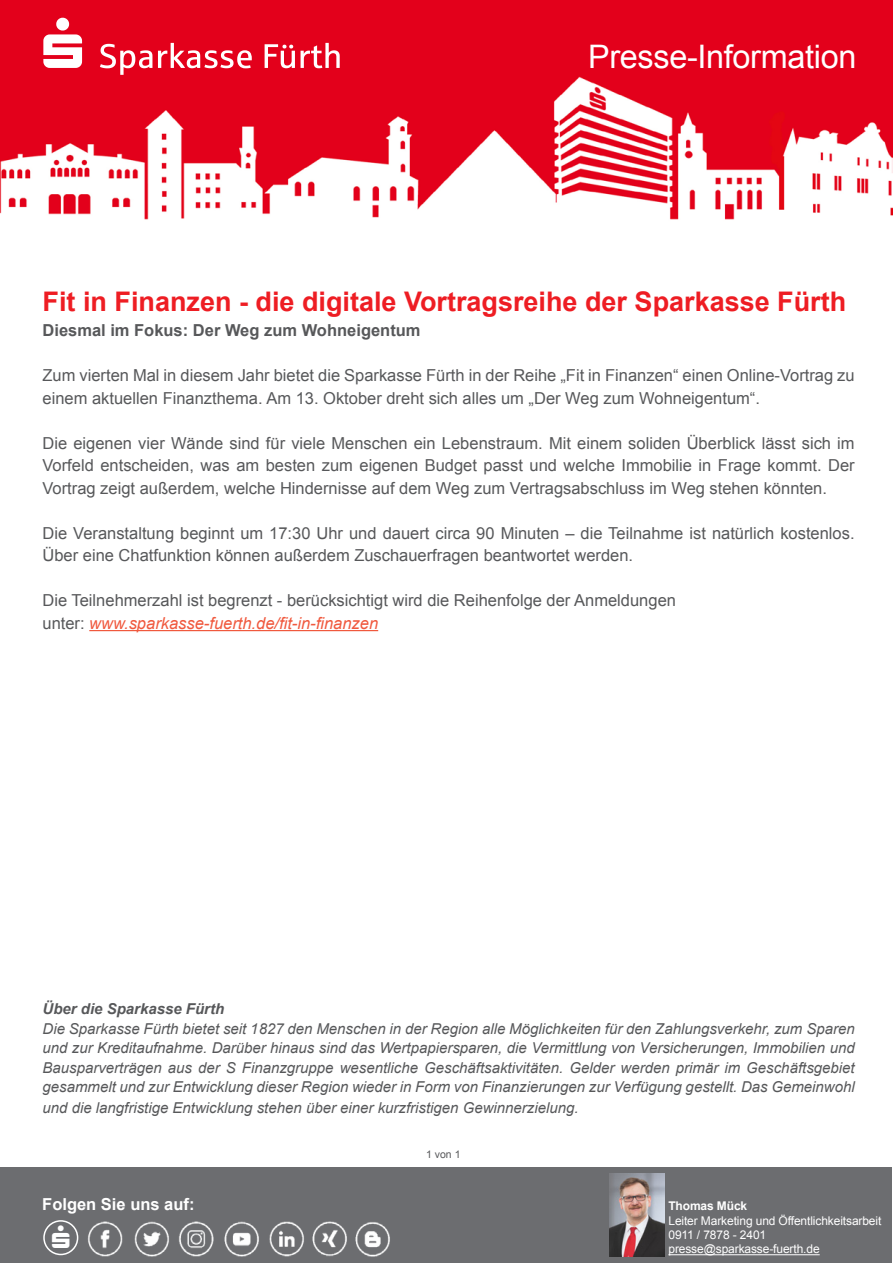
<style>
.page{position:relative;width:893px;height:1263px;background:#fff}
.page>*{position:absolute;margin:0;border:0;box-sizing:border-box;transform-origin:0 0}
.t1{font:32.4px "Arial";letter-spacing:-.01em;color:#fff}
.t2{font:700 27px "Arial";color:#ee1d23}
.t3{font:16.5px/22.5px "Arial";color:#57585a}
.t4{font:700 16.5px "Arial";color:#57585a}
.t5{font:700 16.5px "Arial";color:#fff}
.t6{font:italic 15px/19.5px "Arial";color:#57585a;text-align:justify}
.t7{font:italic 700 15px "Arial";color:#57585a}
.t8{font:12px/14.4px "Arial";letter-spacing:-.01em;color:#fff}
.t9{font:700 12px "Arial";letter-spacing:-.01em;color:#fff}
.t10{font:10.5px "Arial";color:#57585a}
.s1{font-style:italic;color:#f0593e}
</style>
<div class="page">
<img style="left:0;top:0;width:893px;height:220px">
<div style="left:0;top:1167px;width:892px;height:96px;background:#6c6d70"></div>
<hr style="left:89px;top:630px;width:289px;height:1px;background:#f0593e">
<img style="left:609px;top:1174px;width:55px;height:82px">
<hr style="left:668px;top:1254px;width:152px;height:1px;background:#fff">
<img style="left:87px;top:1221px;width:36px;height:36px">
<img style="left:134px;top:1221px;width:35px;height:36px">
<img style="left:179px;top:1221px;width:35px;height:36px">
<img style="left:224px;top:1221px;width:35px;height:36px">
<img style="left:269px;top:1221px;width:121px;height:36px">
<div style="left:43px;top:1220px;width:35px;height:35px;border:2px solid #fff;border-radius:50%"></div>
<svg style="left:43px;top:18px;width:297px;height:57px;background:#e72d43"></svg>
<h1 class="t1" style="left:588px;top:36px;width:270px">Presse-Information</h1>
<h2 class="t2" style="left:43px;top:283px;width:805px">Fit in Finanzen - die digitale Vortragsreihe der Sparkasse Fürth</h2>
<p class="t4" style="left:43px;top:319px;width:380px">Diesmal im Fokus: Der Weg zum Wohneigentum</p>
<p class="t3" style="left:43px;top:364px;width:814px">Zum vierten Mal in diesem Jahr bietet die Sparkasse Fürth in der Reihe „Fit in Finanzen“ einen Online-Vortrag zu einem aktuellen Finanzthema. Am 13. Oktober dreht sich alles um „Der Weg zum Wohneigentum“.</p>
<p class="t3" style="left:43px;top:432px;width:814px;text-align:justify">Die eigenen vier Wände sind für viele Menschen ein Lebenstraum. Mit einem soliden Überblick lässt sich im Vorfeld entscheiden, was am besten zum eigenen Budget passt und welche Immobilie in Frage kommt. Der Vortrag zeigt außerdem, welche Hindernisse auf dem Weg zum Vertragsabschluss im Weg stehen könnten.</p>
<p class="t3" style="left:43px;top:522px;width:814px">Die Veranstaltung beginnt um 17:30 Uhr und dauert circa 90 Minuten – die Teilnahme ist natürlich kostenlos.<br>Über eine Chatfunktion können außerdem Zuschauerfragen beantwortet werden.</p>
<p class="t3" style="left:43px;top:589px;width:635px">Die Teilnehmerzahl ist begrenzt - berücksichtigt wird die Reihenfolge der Anmeldungen unter: <span class="s1">www.sparkasse-fuerth.de/fit-in-finanzen</span></p>
<p class="t7" style="left:43px;top:999px;width:183px">Über die Sparkasse Fürth</p>
<p class="t6" style="left:43px;top:1019px;width:814px">Die Sparkasse Fürth bietet seit 1827 den Menschen in der Region alle Möglichkeiten für den Zahlungsverkehr, zum Sparen und zur Kreditaufnahme. Darüber hinaus sind das Wertpapiersparen, die Vermittlung von Versicherungen, Immobilien und Bausparverträgen aus der S Finanzgruppe wesentliche Geschäftsaktivitäten. Gelder werden primär im Geschäftsgebiet gesammelt und zur Entwicklung dieser Region wieder in Form von Finanzierungen zur Verfügung gestellt. Das Gemeinwohl</p>
<p class="t6" style="left:43px;top:1098px;width:538px">und die langfristige Entwicklung stehen über einer kurzfristigen Gewinnerzielung.</p>
<p class="t10" style="left:426px;top:1147px;width:36px">1 von 1</p>
<p class="t5" style="left:42px;top:1193px;width:154px">Folgen Sie uns auf:</p>
<p class="t9" style="left:668px;top:1198px;width:80px">Thomas Mück</p>
<p class="t8" style="left:668px;top:1213px;width:214px">Leiter Marketing und Öffentlichkeitsarbeit<br>0911 / 7878 - 2401 presse@sparkasse-fuerth.de</p>
</div>
